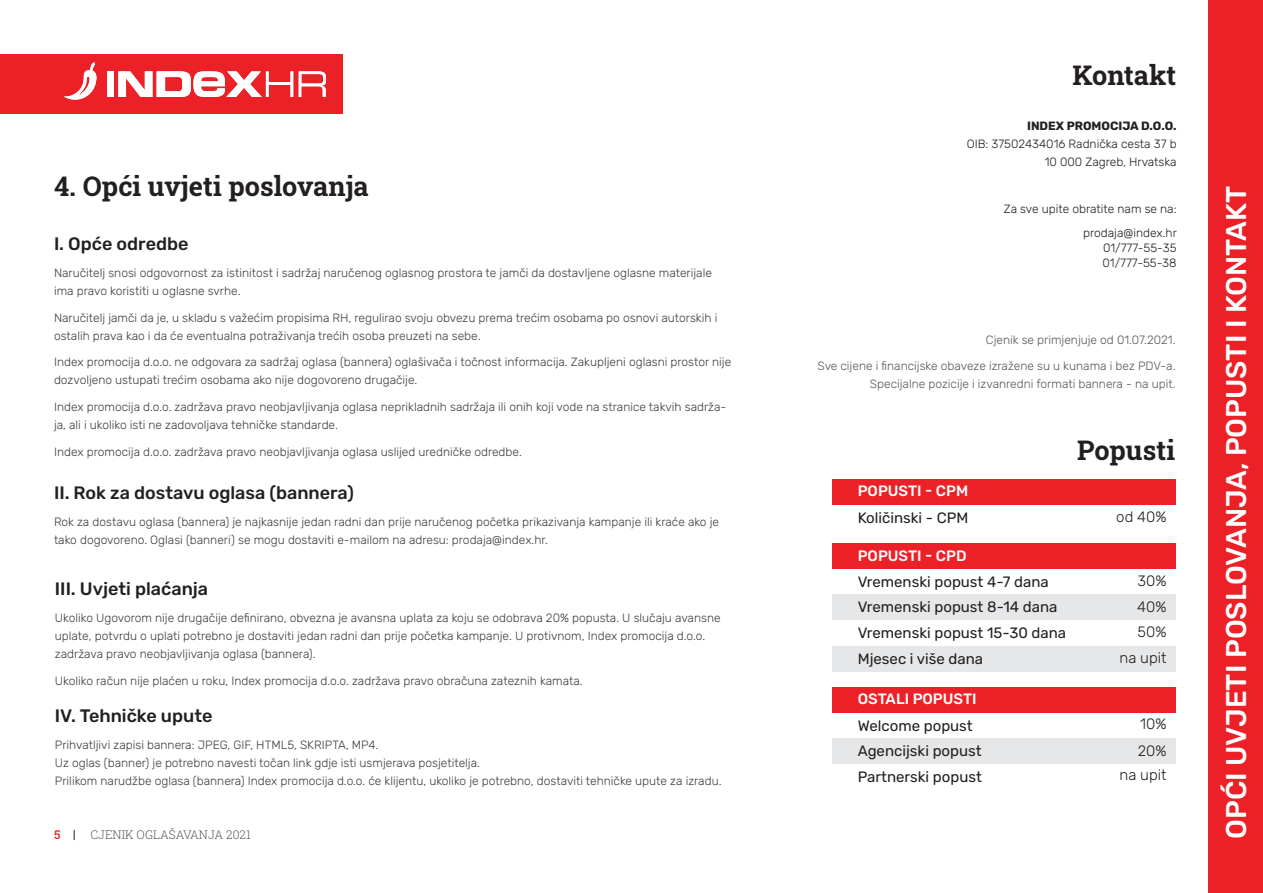
<style>
.page{position:relative;width:1263px;height:893px;background:#fff}
.page>*{position:absolute;margin:0;border:0;box-sizing:border-box;transform-origin:0 0}
.t1{font:500 28.5px "Rubik";color:#fff}
.t2{font:700 27px "Roboto Slab";color:#231f20}
.t3{font:500 18px "Rubik";color:#231f20}
.t4{font:15px/26.1px "Rubik";color:#231f20}
.t5{font:500 15px "Rubik";color:#fff}
.t6{font:300 15px "Rubik";color:#231f20}
.t7{font:300 12px/18px "Rubik";color:#3e3e3f}
.t8{font:300 12px/18px "Rubik";color:#57585a;text-align:right}
.t9{font:300 12px/18px "Rubik";color:#231f20;text-align:right}
.t10{font:300 12px "Roboto Slab";color:#57585a}
.t11{font:700 12px "Rubik";color:#231f20}
.t12{font:500 12px "Roboto Slab";color:#ec2127}
</style>
<div class="page">
<div style="left:0;top:54px;width:343px;height:60px;background:#ec2127"></div>
<svg style="left:64px;top:62px;width:32px;height:38px"></svg>
<svg style="left:299px;top:71px;width:27px;height:26px"></svg>
<div style="left:107px;top:71px;width:7px;height:26px;background:#fff"></div>
<svg style="left:118px;top:71px;width:175px;height:26px"></svg>
<div style="left:1209px;top:0;width:54px;height:893px;background:#ec2127"></div>
<div style="left:832px;top:479px;width:343px;height:25px;background:#ec2127"></div>
<div style="left:832px;top:543px;width:343px;height:26px;background:#ec2127"></div>
<div style="left:832px;top:594px;width:343px;height:26px;background:#e6e7e9"></div>
<div style="left:832px;top:646px;width:343px;height:26px;background:#e6e7e9"></div>
<div style="left:832px;top:687px;width:343px;height:25px;background:#ec2127"></div>
<div style="left:832px;top:738px;width:343px;height:25px;background:#e6e7e9"></div>
<h2 class="t2" style="left:54px;top:168px;width:316px">4. Opći uvjeti poslovanja</h2>
<h3 class="t3" style="left:54px;top:234px;width:136px">I. Opće odredbe</h3>
<p class="t7" style="left:54px;top:265px;width:659px">Naručitelj snosi odgovornost za istinitost i sadržaj naručenog oglasnog prostora te jamči da dostavljene oglasne materijale ima pravo koristiti u oglasne svrhe.</p>
<p class="t7" style="left:54px;top:309px;width:665px">Naručitelj jamči da je, u skladu s važećim propisima RH, regulirao svoju obvezu prema trećim osobama po osnovi autorskih i ostalih prava kao i da će eventualna potraživanja trećih osoba preuzeti na sebe.</p>
<p class="t7" style="left:54px;top:354px;width:679px">Index promocija d.o.o. ne odgovara za sadržaj oglasa (bannera) oglašivača i točnost informacija. Zakupljeni oglasni prostor nije dozvoljeno ustupati trećim osobama ako nije dogovoreno drugačije.</p>
<p class="t7" style="left:54px;top:398px;width:674px">Index promocija d.o.o. zadržava pravo neobjavljivanja oglasa neprikladnih sadržaja ili onih koji vode na stranice takvih sadrža&shy;ja, ali i ukoliko isti ne zadovoljava tehničke standarde.</p>
<p class="t7" style="left:54px;top:443px;width:469px">Index promocija d.o.o. zadržava pravo neobjavljivanja oglasa uslijed uredničke odredbe.</p>
<h3 class="t3" style="left:54px;top:482px;width:301px">II. Rok za dostavu oglasa (bannera)</h3>
<p class="t7" style="left:54px;top:513px;width:667px">Rok za dostavu oglasa (bannera) je najkasnije jedan radni dan prije naručenog početka prikazivanja kampanje ili kraće ako je tako dogovoreno. Oglasi (banneri) se mogu dostaviti e-mailom na adresu: prodaja@index.hr.</p>
<h3 class="t3" style="left:55px;top:579px;width:155px">III. Uvjeti plaćanja</h3>
<p class="t7" style="left:55px;top:610px;width:667px">Ukoliko Ugovorom nije drugačije definirano, obvezna je avansna uplata za koju se odobrava 20% popusta. U slučaju avansne uplate, potvrdu o uplati potrebno je dostaviti jedan radni dan prije početka kampanje. U protivnom, Index promocija d.o.o. zadržava pravo neobjavljivanja oglasa (bannera).</p>
<p class="t7" style="left:55px;top:672px;width:529px">Ukoliko račun nije plaćen u roku, Index promocija d.o.o. zadržava pravo obračuna zateznih kamata.</p>
<h3 class="t3" style="left:55px;top:705px;width:159px">IV. Tehničke upute</h3>
<p class="t7" style="left:55px;top:736px;width:668px">Prihvatljivi zapisi bannera: JPEG, GIF, HTML5, SKRIPTA, MP4.<br>Uz oglas (banner) je potrebno navesti točan link gdje isti usmjerava posjetitelja.<br>Prilikom narudžbe oglasa (bannera) Index promocija d.o.o. će klijentu, ukoliko je potrebno, dostaviti tehničke upute za izradu.</p>
<p class="t12" style="left:54px;top:827px;width:8px">5</p>
<p class="t10" style="left:91px;top:827px;width:162px">CJENIK OGLAŠAVANJA 2021</p>
<h2 class="t2" style="left:1072px;top:57px;width:105px">Kontakt</h2>
<p class="t11" style="left:1027px;top:119px;width:151px">INDEX PROMOCIJA D.O.O.</p>
<p class="t9" style="left:967px;top:135px;width:211px">OIB: 37502434016 Radnička cesta 37 b<br>10 000 Zagreb, Hrvatska</p>
<p class="t9" style="left:1004px;top:197px;width:175px;line-height:23.5px">Za sve upite obratite nam se na: prodaja@index.hr</p>
<p class="t9" style="left:1102px;top:240px;width:76px;line-height:15px;text-align:left">01/777-55-35<br>01/777-55-38</p>
<p class="t8" style="left:986px;top:331px;width:191px">Cjenik se primjenjuje od 01.07.2021.</p>
<p class="t8" style="left:817px;top:357px;width:360px">Sve cijene i financijske obaveze izražene su u kunama i bez PDV-a.<br>Specijalne pozicije i izvanredni formati bannera - na upit.</p>
<h2 class="t2" style="left:1077px;top:432px;width:100px">Popusti</h2>
<p class="t5" style="left:858px;top:483px;width:112px">POPUSTI - CPM</p>
<p class="t4" style="left:858px;top:505px;width:112px">Količinski - CPM</p>
<p class="t6" style="left:1116px;top:508px;width:52px">od 40%</p>
<p class="t5" style="left:858px;top:547px;width:110px">POPUSTI - CPD</p>
<p class="t4" style="left:858px;top:569px;width:193px">Vremenski popust 4-7 dana</p>
<p class="t6" style="left:1137px;top:572px;width:30px">30%</p>
<p class="t6" style="left:1137px;top:623px;width:30px">50%</p>
<p class="t4" style="left:858px;top:594px;width:201px">Vremenski popust 8-14 dana</p>
<p class="t4" style="left:858px;top:646px;width:127px">Mjesec i više dana</p>
<p class="t6" style="left:1137px;top:598px;width:31px">40%</p>
<p class="t4" style="left:858px;top:620px;width:210px">Vremenski popust 15-30 dana</p>
<p class="t6" style="left:1119px;top:649px;width:48px">na upit</p>
<p class="t5" style="left:858px;top:690px;width:120px">OSTALI POPUSTI</p>
<p class="t4" style="left:858px;top:713px;width:117px">Welcome popust</p>
<p class="t6" style="left:1140px;top:716px;width:28px">10%</p>
<p class="t6" style="left:1119px;top:767px;width:48px">na upit</p>
<p class="t4" style="left:858px;top:738px;width:126px">Agencijski popust<br>Partnerski popust</p>
<p class="t6" style="left:1138px;top:742px;width:30px">20%</p>
<h1 class="t1" style="left:1220px;top:839px;width:654px;rotate:-90deg">OPĆI UVJETI POSLOVANJA, POPUSTI I KONTAKT</h1>
</div>
